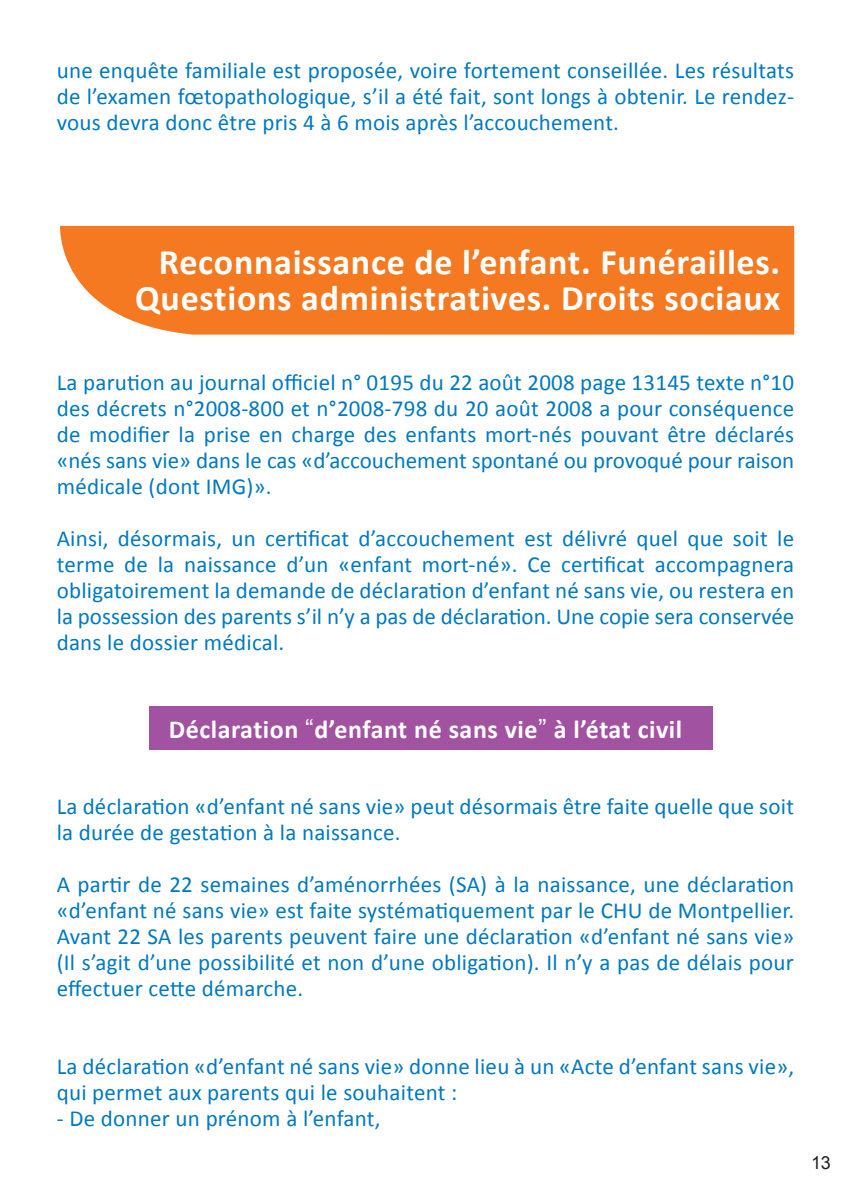
<style>
.page{position:relative;width:851px;height:1191px;background:#fff}
.page>*{position:absolute;margin:0;border:0;box-sizing:border-box;transform-origin:0 0}
.t1{font:700 36px/36px "Calibri";letter-spacing:.02em;color:#fff;text-align:right}
.t2{font:700 26px "Calibri";letter-spacing:.02em;color:#fff}
.t3{font:23px/26px "Calibri";letter-spacing:.01em;color:#0079c2;text-align:justify}
.t4{font:18px "Arial";color:#231f20}
.s1{font-family:"Arial";font-weight:400}
</style>
<div class="page">
<div style="left:60px;top:226px;width:734px;height:108px;background:#f47921"></div>
<div style="left:149px;top:706px;width:563px;height:44px;background:#a153a1"></div>
<p class="t3" style="left:57px;top:56px;width:738px">une enquête familiale est proposée, voire fortement conseillée. Les résultats de l’examen fœtopathologique, s’il a été fait, sont longs à obtenir. Le rendez&shy;vous devra donc être pris 4 à 6 mois après l’accouchement.</p>
<p class="t1" style="left:135px;top:242px;width:646px">Reconnaissance de l’enfant. Funérailles.<br>Questions administratives. Droits sociaux</p>
<p class="t3" style="left:57px;top:368px;width:738px">La parution au journal officiel n° 0195 du 22 août 2008 page 13145 texte n°10 des décrets n°2008-800 et n°2008-798 du 20 août 2008 a pour conséquence de modifier la prise en charge des enfants mort-nés pouvant être déclarés «nés sans vie» dans le cas «d’accouchement spontané ou provoqué pour raison médicale (dont IMG)».</p>
<p class="t3" style="left:57px;top:524px;width:739px">Ainsi, désormais, un certificat d’accouchement est délivré quel que soit le terme de la naissance d’un «enfant mort-né». Ce certificat accompagnera obligatoirement la demande de déclaration d’enfant né sans vie, ou restera en la possession des parents s’il n’y a pas de déclaration. Une copie sera conservée dans le dossier médical.</p>
<p class="t2" style="left:169px;top:710px;width:514px">Déclaration <span class="s1">“</span>d’enfant né sans vie<span class="s1">”</span> à l’état civil</p>
<p class="t3" style="left:57px;top:792px;width:738px">La déclaration «d’enfant né sans vie» peut désormais être faite quelle que soit la durée de gestation à la naissance.</p>
<p class="t3" style="left:57px;top:870px;width:738px">A partir de 22 semaines d’aménorrhées (SA) à la naissance, une déclaration «d’enfant né sans vie» est faite systématiquement par le CHU de Montpellier.<br>Avant 22 SA les parents peuvent faire une déclaration «d’enfant né sans vie» (Il s’agit d’une possibilité et non d’une obligation). Il n’y a pas de délais pour effectuer cette démarche.</p>
<p class="t3" style="left:57px;top:1052px;width:738px">La déclaration «d’enfant né sans vie» donne lieu à un «Acte d’enfant sans vie», qui permet aux parents qui le souhaitent :</p>
<p class="t3" style="left:57px;top:1104px;width:325px">- De donner un prénom à l’enfant,</p>
<p class="t4" style="left:811px;top:1150px;width:21px">13</p>
</div>
